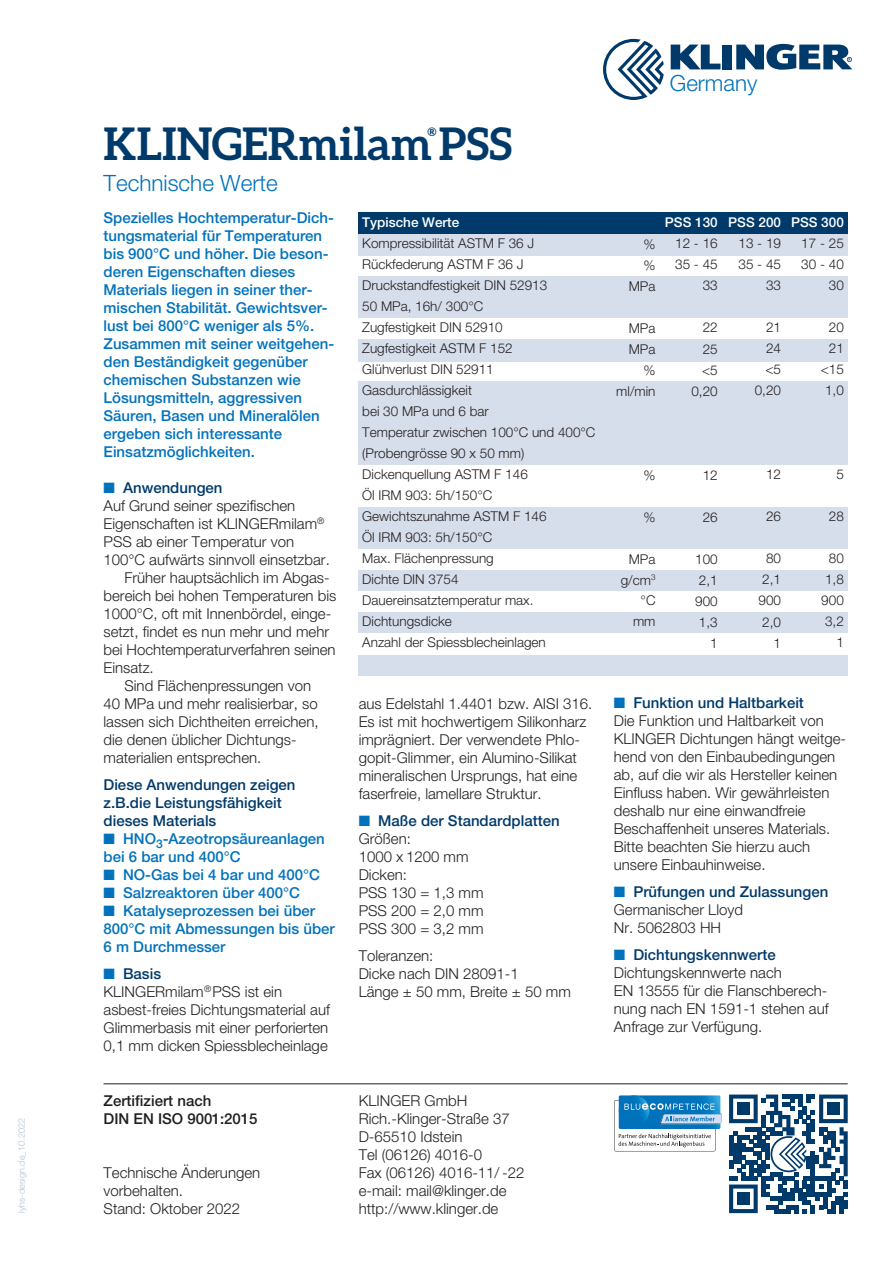
<style>
.page{position:relative;width:893px;height:1263px;background:#fff}
.page>*{position:absolute;margin:0;border:0;box-sizing:border-box;transform-origin:0 0}
.t1{font:700 45px "Aleo";color:#003a6a}
.t2{font:300 22.5px "Helvetica Neue LT Pro";color:#0072bc}
.t3{font:300 22.35px "Helvetica Neue LT Pro";color:#0072bc}
.t4{font:300 15px/18px "Helvetica Neue LT Pro";color:#231f20}
.t5{font:500 15px/18px "Helvetica Neue LT Pro";color:#0072bc}
.t6{font:500 15px/18px "Helvetica Neue LT Pro";color:#003a6a}
.t7{font:500 15px/18px "Helvetica Neue LT Pro";color:#231f20}
.t8{font:300 13.5px/21px "Helvetica Neue LT Pro";color:#231f20;text-align:right}
.t9{font:500 13.5px "Helvetica Neue LT Pro";color:#fff}
.t10{font:700 11.7px "Aleo";color:#003a6a}
.t11{font:300 9px "Helvetica Neue LT Pro";letter-spacing:.01em;color:#b3c1d7}
.s1{color:#0072bc}
.s2{font-weight:500;color:#003a6a}
</style>
<div class="page">
<hr style="left:104px;top:1083px;width:744px;height:1px;background:#231f20">
<svg style="left:729px;top:1094px;width:119px;height:119px"></svg>
<svg style="left:614px;top:1095px;width:107px;height:56px"></svg>
<div style="left:359px;top:234px;width:489px;height:21px;background:#d7deeb"></div>
<div style="left:359px;top:213px;width:489px;height:21px;background:#003a6a"></div>
<div style="left:359px;top:277px;width:489px;height:21px;background:#d7deeb"></div>
<div style="left:359px;top:298px;width:489px;height:20px;background:#d7deeb"></div>
<div style="left:359px;top:340px;width:489px;height:22px;background:#d7deeb"></div>
<div style="left:359px;top:382px;width:489px;height:22px;background:#d7deeb"></div>
<div style="left:359px;top:403px;width:489px;height:20px;background:#d7deeb"></div>
<div style="left:359px;top:422px;width:489px;height:23px;background:#d7deeb"></div>
<div style="left:359px;top:445px;width:489px;height:20px;background:#d7deeb"></div>
<div style="left:359px;top:508px;width:489px;height:22px;background:#d7deeb"></div>
<div style="left:359px;top:529px;width:489px;height:20px;background:#d7deeb"></div>
<div style="left:359px;top:571px;width:489px;height:20px;background:#d7deeb"></div>
<div style="left:359px;top:613px;width:489px;height:20px;background:#d7deeb"></div>
<div style="left:359px;top:655px;width:489px;height:20px;background:#d7deeb"></div>
<div style="left:723px;top:45px;width:9px;height:24px;background:#003a6a"></div>
<svg style="left:671px;top:45px;width:49px;height:24px"></svg>
<svg style="left:736px;top:44px;width:116px;height:26px"></svg>
<svg style="left:603px;top:39px;width:61px;height:61px"></svg>
<p class="t11" style="left:16px;top:1213px;width:97px;rotate:-90deg">lyhs-design.de_10.2022</p>
<h1 class="t1" style="left:104px;top:118px;width:410px">KLINGERmilamPSS</h1>
<p class="t10" style="left:427px;top:125px;width:11px">®</p>
<h2 class="t2" style="left:104px;top:169px;width:176px">Technische Werte</h2>
<p class="t5" style="left:104px;top:209px;width:232px">Spezielles Hochtemperatur-Dich&shy;tungsmaterial für Temperaturen bis 900°C und höher. Die beson&shy;deren Eigenschaften dieses<br>Materials liegen in seiner ther&shy;mischen Stabilität. Gewichtsver&shy;lust bei 800°C weniger als 5%.<br>Zusammen mit seiner weitgehen&shy;den Beständigkeit gegenüber chemischen Substanzen wie<br>Lösungsmitteln, aggressiven<br>Säuren, Basen und Mineralölen ergeben sich interessante<br>Einsatzmöglichkeiten.</p>
<p class="t6" style="left:104px;top:479px;width:120px"><span class="s1">■</span> Anwendungen</p>
<p class="t4" style="left:104px;top:497px;width:193px">Auf Grund seiner spezifischen</p>
<p class="t4" style="left:104px;top:515px;width:222px">Eigenschaften ist KLINGERmilam<sup>®</sup></p>
<p class="t4" style="left:104px;top:533px;width:192px">PSS ab einer Temperatur von</p>
<p class="t4" style="left:104px;top:551px;width:228px">100°C aufwärts sinnvoll einsetzbar.</p>
<p class="t4" style="left:124px;top:569px;width:207px">Früher hauptsächlich im Abgas-</p>
<p class="t4" style="left:104px;top:587px;width:234px">bereich bei hohen Temperaturen bis</p>
<p class="t4" style="left:104px;top:605px;width:229px">1000°C, oft mit Innenbördel, einge-</p>
<p class="t4" style="left:104px;top:623px;width:227px">setzt, findet es nun mehr und mehr</p>
<p class="t4" style="left:104px;top:641px;width:234px">bei Hochtemperaturverfahren seinen</p>
<p class="t4" style="left:104px;top:659px;width:52px">Einsatz.</p>
<p class="t4" style="left:124px;top:677px;width:188px">Sind Flächenpressungen von</p>
<p class="t4" style="left:104px;top:695px;width:216px">40 MPa und mehr realisierbar, so</p>
<p class="t4" style="left:104px;top:713px;width:217px">lassen sich Dichtheiten erreichen,</p>
<p class="t4" style="left:104px;top:731px;width:195px">die denen üblicher Dichtungs-</p>
<p class="t4" style="left:104px;top:749px;width:159px">materialien entsprechen.</p>
<p class="t6" style="left:104px;top:776px;width:194px">Diese Anwendungen zeigen z.B.die Leistungsfähigkeit dieses Materials</p>
<p class="t5" style="left:104px;top:830px;width:223px">■ HNO<sub>3</sub>-Azeotropsäureanlagen bei 6 bar und 400°C</p>
<p class="t5" style="left:104px;top:866px;width:218px">■ NO-Gas bei 4 bar und 400°C</p>
<p class="t5" style="left:104px;top:884px;width:198px">■ Salzreaktoren über 400°C</p>
<p class="t5" style="left:104px;top:902px;width:233px">■ Katalyseprozessen bei über<br>800°C mit Abmessungen bis über<br>6 m Durchmesser</p>
<p class="t4" style="left:104px;top:965px;width:228px"><span class="s1">■</span> <span class="s2">Basis<br></span>KLINGERmilam<sup>®</sup>PSS ist ein asbest-freies Dichtungsmaterial auf<br>Glimmerbasis mit einer perforierten<br>0,1 mm dicken Spiessblecheinlage</p>
<p class="t7" style="left:104px;top:1091px;width:156px">Zertifiziert nach<br>DIN EN ISO 9001:2015</p>
<p class="t4" style="left:104px;top:1163px;width:158px">Technische Änderungen vorbehalten.<br>Stand: Oktober 2022</p>
<p class="t9" style="left:362px;top:214px;width:99px">Typische Werte</p>
<p class="t8" style="left:362px;top:233px;width:235px;text-align:left">Kompressibilität ASTM F 36 J<br>Rückfederung ASTM F 36 J<br>Druckstandfestigkeit DIN 52913<br>50 MPa, 16h/ 300°C<br>Zugfestigkeit DIN 52910<br>Zugfestigkeit ASTM F 152<br>Glühverlust DIN 52911<br>Gasdurchlässigkeit<br>bei 30 MPa und 6 bar<br>Temperatur zwischen 100°C und 400°C (Probengrösse 90 x 50 mm)<br>Dickenquellung ASTM F 146<br>Öl IRM 903: 5h/150°C<br>Gewichtszunahme ASTM F 146<br>Öl IRM 903: 5h/150°C<br>Max. Flächenpressung<br>Dichte DIN 3754<br>Dauereinsatztemperatur max.<br>Dichtungsdicke<br>Anzahl der Spiessblecheinlagen</p>
<p class="t4" style="left:359px;top:695px;width:235px">aus Edelstahl 1.4401 bzw. AISI 316.<br>Es ist mit hochwertigem Silikonharz imprägniert. Der verwendete Phlo&shy;gopit-Glimmer, ein Alumino-Silikat mineralischen Ursprungs, hat eine faserfreie, lamellare Struktur.</p>
<p class="t4" style="left:359px;top:812px;width:202px"><span class="s1">■</span> <span class="s2">Maße der Standardplatten<br></span>Größen:<br>1000 x 1200 mm<br>Dicken:<br>PSS 130 = 1,3 mm<br>PSS 200 = 2,0 mm<br>PSS 300 = 3,2 mm</p>
<p class="t4" style="left:359px;top:947px;width:214px">Toleranzen:<br>Dicke nach DIN 28091-1<br>Länge ± 50 mm, Breite ± 50 mm</p>
<p class="t4" style="left:359px;top:1091px;width:167px">KLINGER GmbH<br>Rich.-Klinger-Straße 37<br>D-65510 Idstein<br>Tel (06126) 4016-0<br>Fax (06126) 4016-11/ -22 e-mail: mail@klinger.de http://www.klinger.de</p>
<h3 class="t3" style="left:670px;top:69px;width:89px">Germany</h3>
<p class="t8" style="left:629px;top:233px;width:28px">% %<br>MPa</p>
<p class="t8" style="left:616px;top:317px;width:41px">MPa<br>MPa % ml/min</p>
<p class="t9" style="left:665px;top:215px;width:54px">PSS 130</p>
<p class="t8" style="left:675px;top:233px;width:44px">12 - 16<br>35 - 45<br>33</p>
<p class="t8" style="left:691px;top:317px;width:28px">22<br>25 &lt;5<br>0,20</p>
<p class="t9" style="left:728px;top:214px;width:54px">PSS 200</p>
<p class="t8" style="left:738px;top:233px;width:44px">13 - 19<br>35 - 45<br>33</p>
<p class="t8" style="left:755px;top:317px;width:28px">21<br>24 &lt;5<br>0,20</p>
<p class="t9" style="left:791px;top:214px;width:54px">PSS 300</p>
<p class="t8" style="left:801px;top:233px;width:44px">17 - 25<br>30 - 40<br>30</p>
<p class="t8" style="left:821px;top:317px;width:25px">20<br>21 &lt;15<br>1,0</p>
<p class="t8" style="left:643px;top:464px;width:14px">%</p>
<p class="t8" style="left:643px;top:506px;width:14px">%</p>
<p class="t8" style="left:621px;top:548px;width:36px">MPa g/cm<sup>3 </sup>°C mm</p>
<p class="t8" style="left:703px;top:464px;width:17px">12</p>
<p class="t8" style="left:703px;top:506px;width:17px">26</p>
<p class="t8" style="left:695px;top:548px;width:24px">100<br>2,1<br>900<br>1,3<br>1</p>
<p class="t8" style="left:766px;top:464px;width:17px">12</p>
<p class="t8" style="left:766px;top:506px;width:17px">26</p>
<p class="t8" style="left:758px;top:548px;width:24px">80<br>2,1<br>900<br>2,0<br>1</p>
<p class="t8" style="left:836px;top:464px;width:9px">5</p>
<p class="t8" style="left:829px;top:506px;width:17px">28</p>
<p class="t8" style="left:821px;top:548px;width:24px">80<br>1,8<br>900<br>3,2<br>1</p>
<p class="t4" style="left:614px;top:694px;width:234px"><span class="s1">■</span> <span class="s2">Funktion und Haltbarkeit<br></span>Die Funktion und Haltbarkeit von<br>KLINGER Dichtungen hängt weitge&shy;hend von den Einbaubedingungen ab, auf die wir als Hersteller keinen<br>Einfluss haben. Wir gewährleisten deshalb nur eine einwandfreie<br>Beschaffenheit unseres Materials.<br>Bitte beachten Sie hierzu auch unsere Einbauhinweise.</p>
<p class="t4" style="left:614px;top:883px;width:216px"><span class="s1">■</span> <span class="s2">Prüfungen und Zulassungen<br></span>Germanischer Lloyd<br>Nr. 5062803 HH</p>
<p class="t4" style="left:614px;top:946px;width:216px"><span class="s1">■</span> <span class="s2">Dichtungskennwerte<br></span>Dichtungskennwerte nach<br>EN 13555 für die Flanschberech&shy;nung nach EN 1591-1 stehen auf<br>Anfrage zur Verfügung.</p>
</div>
